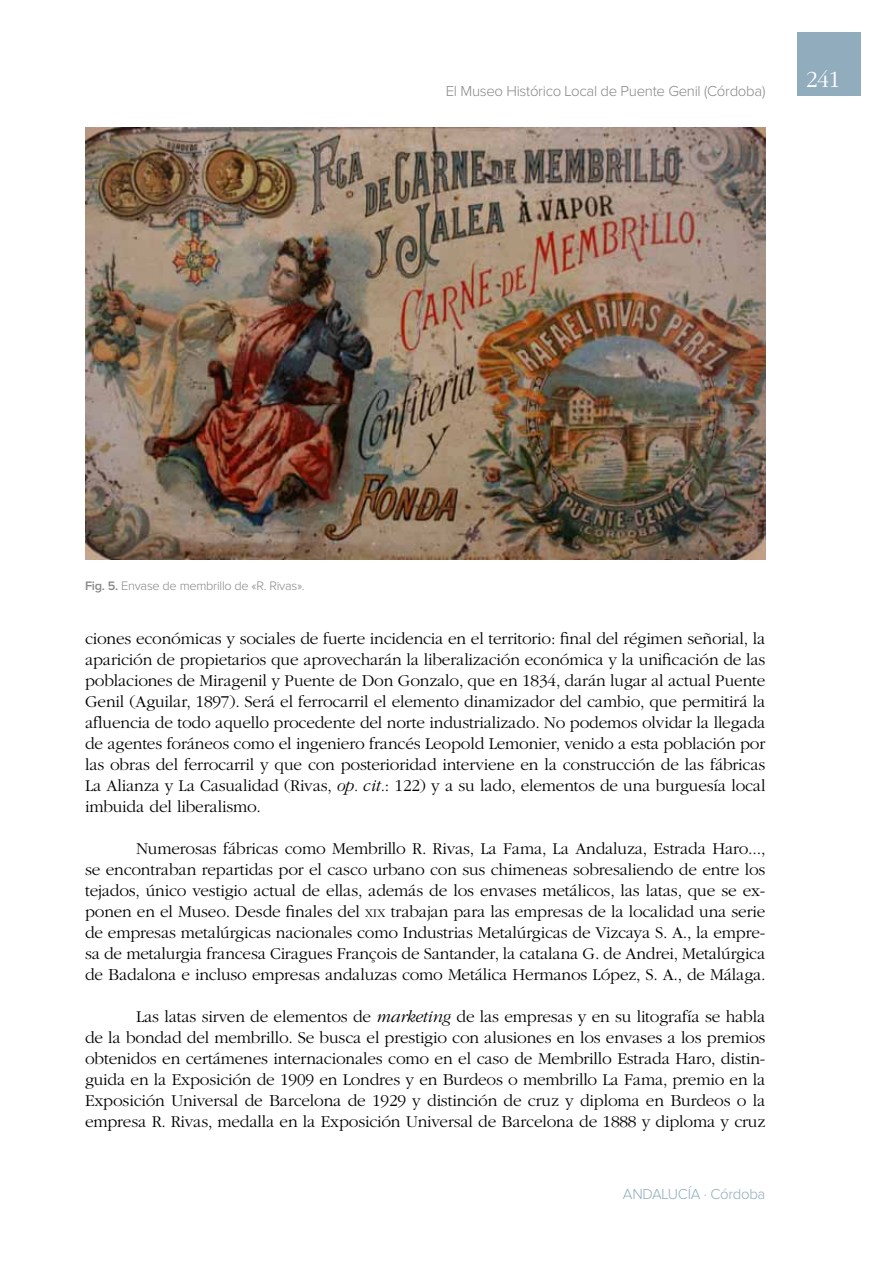
<style>
.page{position:relative;width:893px;height:1263px;background:#fff}
.page>*{position:absolute;margin:0;border:0;box-sizing:border-box;transform-origin:0 0}
.t1{font:300 24px "ITC Garamond Std";color:#fff}
.t2{font:300 17.25px/21px "ITC Garamond Std";letter-spacing:-.01em;color:#000;text-align:justify}
.t3{font:300 15px "Proxima Nova";letter-spacing:-.02em;color:#87888a}
.t4{font:300 15px "Proxima Nova";letter-spacing:-.02em;color:#91acbc}
.t5{font:300 12.75px "Proxima Nova";letter-spacing:-.02em;color:#87888a}
.s1{font-weight:600}
.s2{font-style:italic}
.s3{font-size:12.15px}
</style>
<div class="page">
<div style="left:797px;top:32px;width:64px;height:64px;background:#91acbc"></div>
<img style="left:85px;top:128px;width:680px;height:431px">
<p class="t3" style="left:446px;top:84px;width:321px">El Museo Histórico Local de Puente Genil (Córdoba)</p>
<h1 class="t1" style="left:806px;top:67px;width:36px">241</h1>
<p class="t5" style="left:85px;top:580px;width:221px"><span class="s1">Fig. 5.</span> Envase de membrillo de «R. Rivas».</p>
<p class="t2" style="left:85px;top:629px;width:682px">ciones económicas y sociales de fuerte incidencia en el territorio: final del régimen señorial, la aparición de propietarios que aprovecharán la liberalización económica y la unificación de las poblaciones de Miragenil y Puente de Don Gonzalo, que en 1834, darán lugar al actual Puente Genil (Aguilar, 1897). Será el ferrocarril el elemento dinamizador del cambio, que permitirá la afluencia de todo aquello procedente del norte industrializado. No podemos olvidar la llegada de agentes foráneos como el ingeniero francés Leopold Lemonier, venido a esta población por las obras del ferrocarril y que con posterioridad interviene en la construcción de las fábricas La Alianza y La Casualidad (Rivas, <span class="s2">op. cit.</span>: 122) y a su lado, elementos de una burguesía local imbuida del liberalismo.</p>
<p class="t2" style="left:85px;top:839px;width:682px;text-indent:51px">Numerosas fábricas como Membrillo R. Rivas, La Fama, La Andaluza, Estrada Haro..., se encontraban repartidas por el casco urbano con sus chimeneas sobresaliendo de entre los tejados, único vestigio actual de ellas, además de los envases metálicos, las latas, que se ex&shy;ponen en el Museo. Desde finales del <span class="s3">xix</span> trabajan para las empresas de la localidad una serie de empresas metalúrgicas nacionales como Industrias Metalúrgicas de Vizcaya S. A., la empre&shy;sa de metalurgia francesa Ciragues François de Santander, la catalana G. de Andrei, Metalúrgica de Badalona e incluso empresas andaluzas como Metálica Hermanos López, S. A., de Málaga.</p>
<p class="t2" style="left:85px;top:1007px;width:682px;text-indent:51px">Las latas sirven de elementos de <span class="s2">marketing</span> de las empresas y en su litografía se habla de la bondad del membrillo. Se busca el prestigio con alusiones en los envases a los premios obtenidos en certámenes internacionales como en el caso de Membrillo Estrada Haro, distin&shy;guida en la Exposición de 1909 en Londres y en Burdeos o membrillo La Fama, premio en la Exposición Universal de Barcelona de 1929 y distinción de cruz y diploma en Burdeos o la empresa R. Rivas, medalla en la Exposición Universal de Barcelona de 1888 y diploma y cruz</p>
<p class="t4" style="left:623px;top:1187px;width:144px">ANDALUCÍA · Córdoba</p>
</div>
